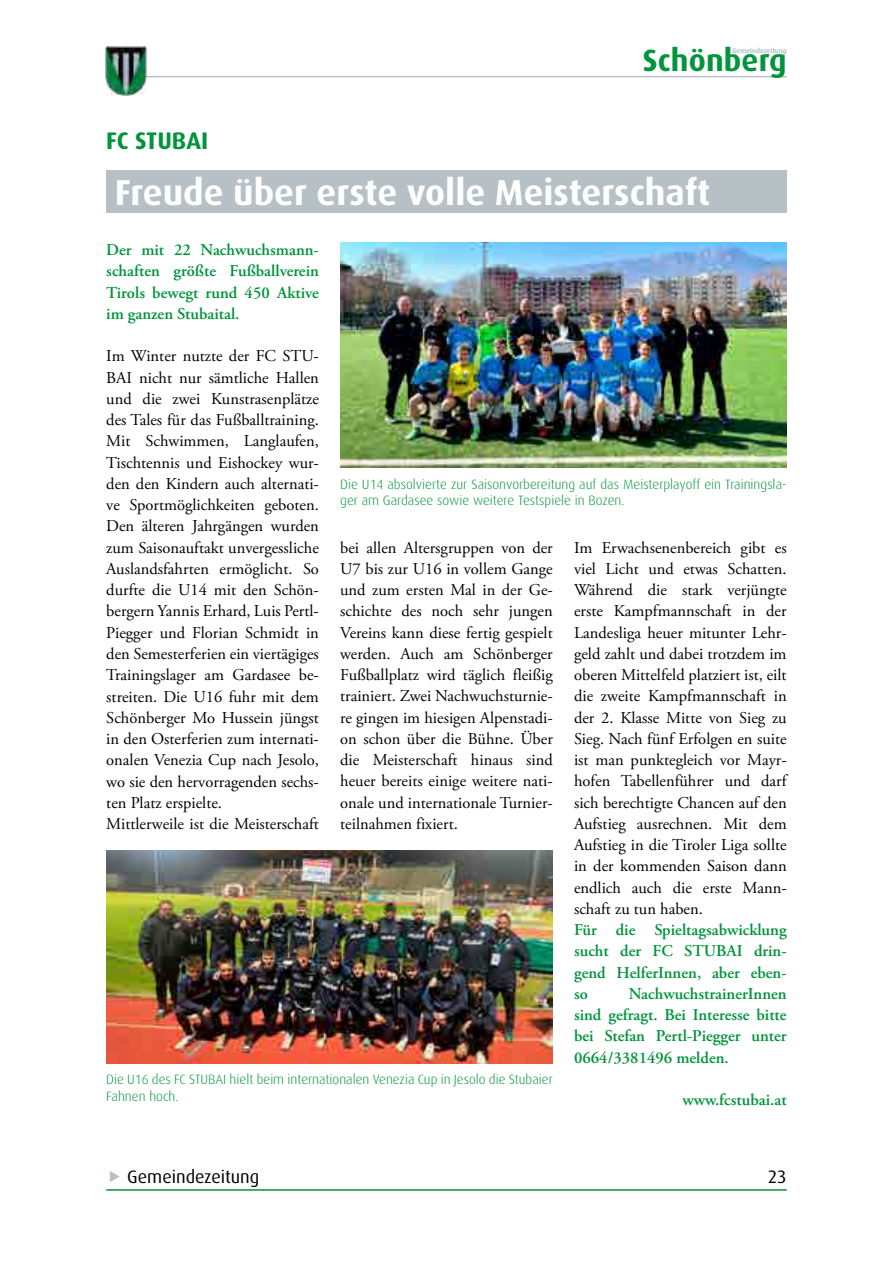
<style>
.page{position:relative;width:893px;height:1263px;background:#fff}
.page>*{position:absolute;margin:0;border:0;box-sizing:border-box;transform-origin:0 0}
.t1{font:700 36px "Dax";color:#fff}
.t2{font:700 30.75px "Dax";letter-spacing:.005em;color:#00943b}
.t3{font:700 24px "Dax";color:#00943b}
.t4{font:18px "Dax";color:#000}
.t5{font:16.5px/21.3px "Adobe Garamond Pro";color:#000;text-align:justify}
.t6{font:600 16.5px/21.3px "Adobe Garamond Pro";color:#00943b;text-align:justify}
.t7{font:300 13.5px/16.2px "Dax";color:#00943b}
.t8{font:700 6.9px "Dax";color:#b6c0c5}
</style>
<div class="page">
<hr style="left:106px;top:1189px;width:681px;height:2px;background:#00943b">
<hr style="left:106px;top:76px;width:681px;height:1px;background:#b6c0c5">
<img style="left:105px;top:46px;width:42px;height:49px">
<div style="left:106px;top:170px;width:681px;height:43px;background:#b6c0c5"></div>
<img style="left:340px;top:242px;width:447px;height:226px">
<img style="left:106px;top:850px;width:447px;height:213px">
<h3 class="t3" style="left:106px;top:127px;width:103px">FC STUBAI</h3>
<h2 class="t2" style="left:643px;top:43px;width:145px">Schönberg</h2>
<p class="t8" style="left:732px;top:46px;width:56px">Gemeindezeitung</p>
<h1 class="t1" style="left:115px;top:172px;width:597px">Freude über erste volle Meisterschaft</h1>
<p class="t6" style="left:106px;top:239px;width:214px">Der mit 22 Nachwuchsmann&shy;schaften größte Fußballverein Tirols bewegt rund 450 Aktive im ganzen Stubaital.</p>
<p class="t5" style="left:106px;top:346px;width:214px;text-align:left">Im Winter nutzte der FC STU-<br>BAI nicht nur sämtliche Hallen und die zwei Kunstrasenplätze des Tales für das Fußballtraining.<br>Mit Schwimmen, Langlaufen,<br>Tischtennis und Eishockey wur&shy;den den Kindern auch alternati&shy;ve Sportmöglichkeiten geboten.<br>Den älteren Jahrgängen wurden zum Saisonauftakt unvergessliche<br>Auslandsfahrten ermöglicht. So durfte die U14 mit den Schön&shy;bergern Yannis Erhard, Luis Pertl-<br>Piegger und Florian Schmidt in den Semesterferien ein viertägiges<br>Trainingslager am Gardasee be&shy;streiten. Die U16 fuhr mit dem<br>Schönberger Mo Hussein jüngst in den Osterferien zum internati&shy;onalen Venezia Cup nach Jesolo, wo sie den hervorragenden sechs&shy;ten Platz erspielte.<br>Mittlerweile ist die Meisterschaft</p>
<p class="t7" style="left:340px;top:476px;width:448px">Die U14 absolvierte zur Saisonvorbereitung auf das Meisterplayoff ein Trainingsla&shy;ger am Gardasee sowie weitere Testspiele in Bozen.</p>
<p class="t5" style="left:340px;top:537px;width:214px">bei allen Altersgruppen von der U7 bis zur U16 in vollem Gange und zum ersten Mal in der Ge&shy;schichte des noch sehr jungen Vereins kann diese fertig gespielt werden. Auch am Schönberger Fußballplatz wird täglich fleißig trainiert. Zwei Nachwuchsturnie&shy;re gingen im hiesigen Alpenstadi&shy;on schon über die Bühne. Über die Meisterschaft hinaus sind heuer bereits einige weitere nati&shy;onale und internationale Turnier&shy;teilnahmen fixiert.</p>
<p class="t5" style="left:574px;top:537px;width:214px">Im Erwachsenenbereich gibt es viel Licht und etwas Schatten.<br>Während die stark verjüngte erste Kampfmannschaft in der Landesliga heuer mitunter Lehr&shy;geld zahlt und dabei trotzdem im oberen Mittelfeld platziert ist, eilt die zweite Kampfmannschaft in der 2. Klasse Mitte von Sieg zu Sieg. Nach fünf Erfolgen en suite ist man punktegleich vor Mayr&shy;hofen Tabellenführer und darf sich berechtigte Chancen auf den Aufstieg ausrechnen. Mit dem Aufstieg in die Tiroler Liga sollte in der kommenden Saison dann endlich auch die erste Mann&shy;schaft zu tun haben.</p>
<p class="t6" style="left:574px;top:919px;width:214px">Für die Spieltagsabwicklung sucht der FC STUBAI drin&shy;gend HelferInnen, aber eben&shy;so</p>
<p class="t6" style="left:574px;top:983px;width:214px;text-indent:55px">NachwuchstrainerInnen sind gefragt. Bei Interesse bitte bei Stefan Pertl-Piegger unter 0664/3381496 melden.</p>
<p class="t6" style="left:682px;top:1089px;width:106px">www.fcstubai.at</p>
<p class="t7" style="left:106px;top:1072px;width:448px">Die U16 des FC STUBAI hielt beim internationalen Venezia Cup in Jesolo die Stubaier<br>Fahnen hoch.</p>
<p class="t4" style="left:127px;top:1167px;width:134px">Gemeindezeitung</p>
<p class="t4" style="left:768px;top:1167px;width:21px">23</p>
</div>
